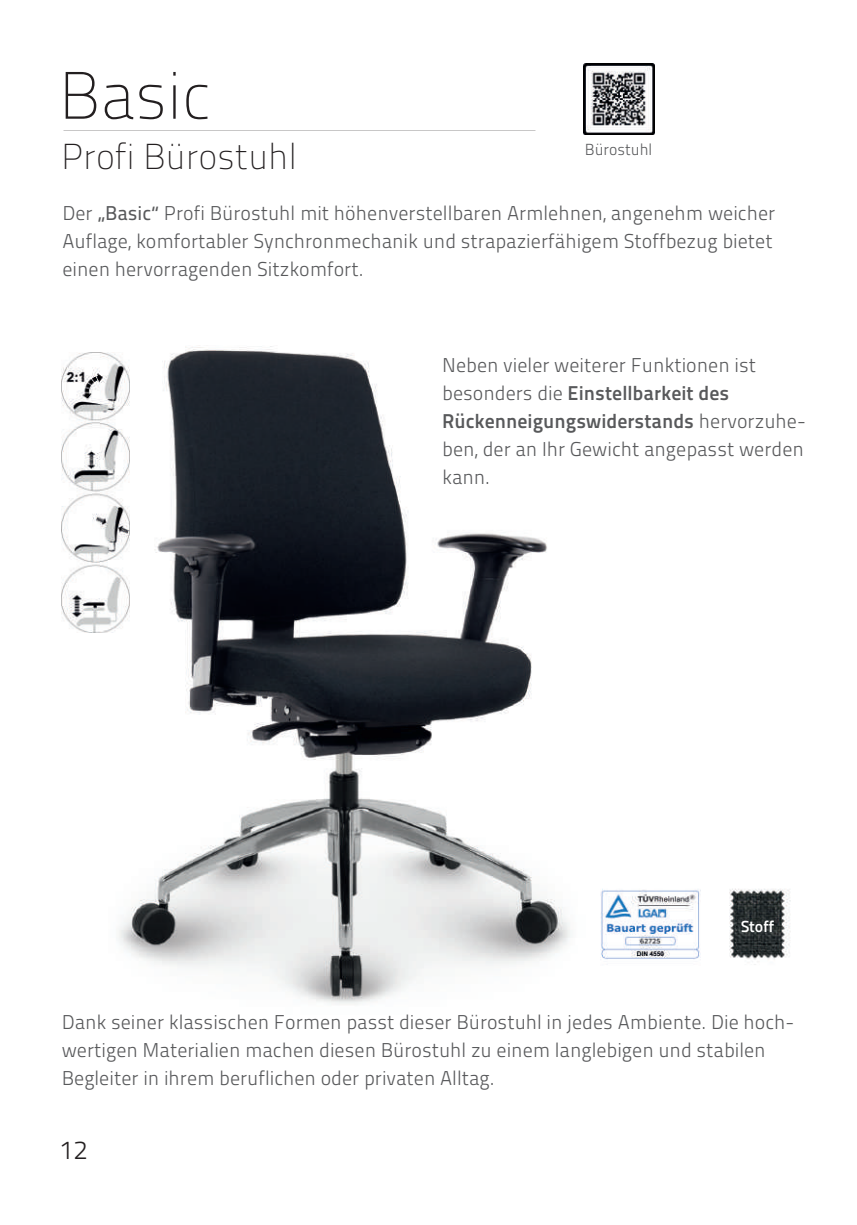
<style>
.page{position:relative;width:857px;height:1225px;background:#fff}
.page>*{position:absolute;margin:0;border:0;box-sizing:border-box;transform-origin:0 0}
.t1{font:66.8px "Titillium Maps 26 L 1 wt";color:#231f20}
.t2{font:36px "Titillium Maps 26 L 1 wt";color:#231f20}
.t3{font:26px "Titillium Maps 26 L 250 wt";color:#231f20}
.t4{font:20px/28px "Titillium Maps 26 L 250 wt";color:#58595b}
.t5{font:20px/28px "Titillium Maps 26 L 750 wt";color:#58595b}
.t6{font:16px "Titillium Maps 26 L 250 wt";color:#58595b}
.t7{font:16px "Titillium Maps 26 L 750 wt";color:#fff}
.s1{font-family:"Titillium Maps 26 L 500 wt"}
.s2{font-family:"Titillium Maps 26 L 250 wt"}
</style>
<div class="page">
<img style="left:85px;top:345px;width:486px;height:659px">
<img style="left:583px;top:64px;width:70px;height:71px">
<img style="left:600px;top:889px;width:100px;height:71px">
<img style="left:729px;top:888px;width:62px;height:77px">
<img style="left:61px;top:352px;width:68px;height:280px">
<h1 class="t1" style="left:58px;top:48px;width:154px">Basic</h1>
<h2 class="t2" style="left:61px;top:131px;width:237px">Profi Bürostuhl</h2>
<p class="t6" style="left:584px;top:138px;width:69px">Bürostuhl</p>
<p class="t4" style="left:62px;top:198px;width:714px">Der <span class="s1">„Basic“</span> Profi Bürostuhl mit höhenverstellbaren Armlehnen, angenehm weicher<br>Auflage, komfortabler Synchronmechanik und strapazierfähigem Stoffbezug bietet einen hervorragenden Sitzkomfort.</p>
<p class="t4" style="left:442px;top:350px;width:315px">Neben vieler weiterer Funktionen ist</p>
<p class="t5" style="left:442px;top:378px;width:365px"><span class="s2">besonders die</span> Einstellbarkeit des<br>Rückenneigungswiderstands <span class="s2">hervorzuhe-</span></p>
<p class="t4" style="left:442px;top:434px;width:363px">ben, der an Ihr Gewicht angepasst werden kann.</p>
<p class="t7" style="left:740px;top:914px;width:35px">Stoff</p>
<p class="t4" style="left:62px;top:1007px;width:733px">Dank seiner klassischen Formen passt dieser Bürostuhl in jedes Ambiente. Die hoch&shy;wertigen Materialien machen diesen Bürostuhl zu einem langlebigen und stabilen<br>Begleiter in ihrem beruflichen oder privaten Alltag.</p>
<h3 class="t3" style="left:60px;top:1130px;width:29px">12</h3>
</div>
